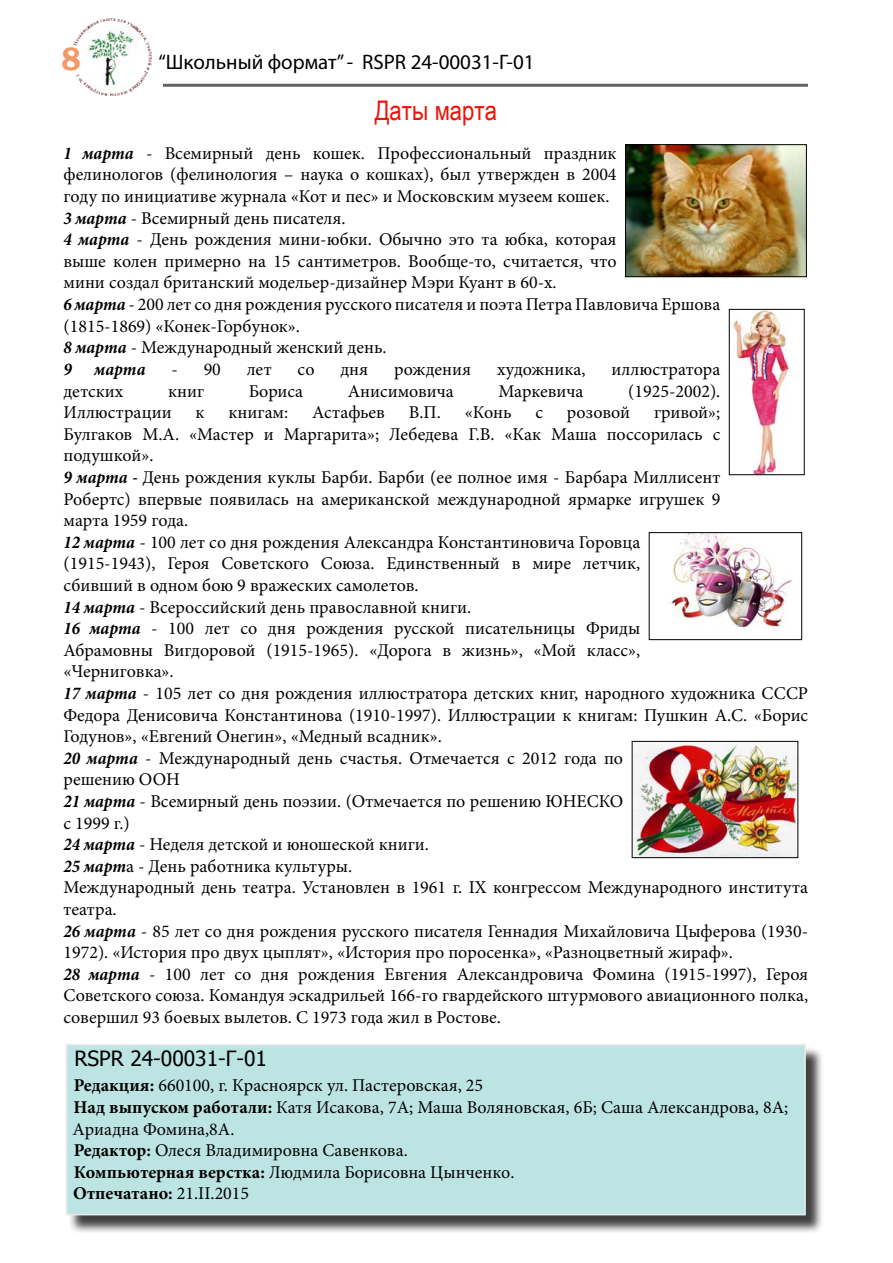
<style>
.page{position:relative;width:893px;height:1263px;background:#fff}
.page>*{position:absolute;margin:0;border:0;box-sizing:border-box;transform-origin:0 0}
.t1{font:600 33px "Franklin Gothic";color:#f79767}
.t2{font:27px "Arial Narrow";color:#f01208}
.t3{font:21px "Myriad Pro";color:#000}
.t4{font:21px "Tahoma";color:#000}
.t5{font:18px/21.6px "Minion Pro";color:#000}
.s1{font-weight:700;font-style:italic;font-stretch:condensed}
.s2{font-weight:700}
</style>
<div class="page">
<img style="left:74px;top:18px;width:78px;height:78px">
<hr style="left:163px;top:84px;width:645px;height:3px;background:#616367">
<div style="left:68px;top:1046px;width:757px;height:188px;background:#000;opacity:.75"></div>
<div style="left:66px;top:1044px;width:740px;height:171px;background:#bce4e3;border:2px solid #eaeaea"></div>
<img style="left:733px;top:311px;width:57px;height:162px">
<div style="left:729px;top:309px;width:76px;height:166px;border:1px solid #000"></div>
<img style="left:627px;top:146px;width:178px;height:129px">
<div style="left:625px;top:144px;width:182px;height:133px;border:1px solid #000"></div>
<img style="left:671px;top:534px;width:121px;height:94px">
<div style="left:649px;top:532px;width:153px;height:108px;border:1px solid #000"></div>
<img style="left:634px;top:743px;width:162px;height:113px">
<div style="left:632px;top:741px;width:166px;height:117px;border:1px solid #000"></div>
<h1 class="t1" style="left:61px;top:39px;width:21px">8</h1>
<p class="t3" style="left:158px;top:49px;width:378px">“Школьный формат” - RSPR 24-00031-Г-01</p>
<h2 class="t2" style="left:375px;top:90px;width:124px">Даты марта</h2>
<p class="t5" style="left:64px;top:142px;width:658px"><span class="s1">1 марта</span> - Всемирный день кошек. Профессиональный праздник фелинологов (фелинология – наука о кошках), был утвержден в 2004<br>году по инициативе журнала «Кот и пес» и Московским музеем кошек.<br><span class="s1">3 марта</span> - Всемирный день писателя.<br><span class="s1">4 марта</span> - День рождения мини-юбки. Обычно это та юбка, которая<br>выше колен примерно на 15 сантиметров. Вообще-то, считается, что<br>мини создал британский модельер-дизайнер Мэри Куант в 60-х.<br><span class="s1">6 марта</span> - 200 лет со дня рождения русского писателя и поэта Петра Павловича Ершова (1815-1869) «Конек-Горбунок».<br><span class="s1">8 марта</span> - Международный женский день.<br><span class="s1">9 марта</span></p>
<p class="t5" style="left:171px;top:358px;width:51px">- 90</p>
<p class="t5" style="left:247px;top:358px;width:26px">лет</p>
<p class="t5" style="left:298px;top:358px;width:18px">со</p>
<p class="t5" style="left:340px;top:358px;width:29px">дня</p>
<p class="t5" style="left:394px;top:358px;width:79px">рождения</p>
<p class="t5" style="left:497px;top:358px;width:90px">художника,</p>
<p class="t5" style="left:611px;top:358px;width:110px">иллюстратора</p>
<p class="t5" style="left:64px;top:380px;width:61px">детских</p>
<p class="t5" style="left:168px;top:380px;width:37px">книг</p>
<p class="t5" style="left:249px;top:380px;width:56px">Бориса</p>
<p class="t5" style="left:348px;top:380px;width:107px">Анисимовича</p>
<p class="t5" style="left:499px;top:380px;width:86px">Маркевича</p>
<p class="t5" style="left:628px;top:380px;width:94px">(1925-2002).</p>
<p class="t5" style="left:64px;top:402px;width:110px">Иллюстрации</p>
<p class="t5" style="left:196px;top:402px;width:10px">к</p>
<p class="t5" style="left:229px;top:402px;width:61px">книгам:</p>
<p class="t5" style="left:312px;top:402px;width:74px">Астафьев</p>
<p class="t5" style="left:409px;top:402px;width:34px">В.П.</p>
<p class="t5" style="left:465px;top:402px;width:48px">«Конь</p>
<p class="t5" style="left:535px;top:402px;width:9px">с</p>
<p class="t5" style="left:567px;top:402px;width:65px">розовой</p>
<p class="t5" style="left:64px;top:402px;width:746px;text-indent:591px">гривой»;<br>Булгаков М.А. «Мастер и Маргарита»; Лебедева Г.В. «Как Маша поссорилась с подушкой».<br><span class="s1">9 марта -</span> День рождения куклы Барби. Барби (ее полное имя - Барбара Миллисент<br>Робертс) впервые появилась на американской международной ярмарке игрушек 9<br>марта 1959 года.<br><span class="s1">12 марта</span> - 100 лет со дня рождения Александра Константиновича Горовца<br>(1915-1943), Героя Советского Союза. Единственный в мире летчик,<br>сбивший в одном бою 9 вражеских самолетов.<br><span class="s1">14 марта</span> - Всероссийский день православной книги.<br><span class="s1">16 марта</span> - 100 лет со дня рождения русской писательницы Фриды<br>Абрамовны Вигдоровой (1915-1965). «Дорога в жизнь», «Мой класс»,<br>«Черниговка».<br><span class="s1">17 марта</span> - 105 лет со дня рождения иллюстратора детских книг, народного художника СССР Федора Денисовича Константинова (1910-1997). Иллюстрации к книгам: Пушкин А.С. «Борис Годунов», «Евгений Онегин», «Медный всадник».<br><span class="s1">20 марта</span> - Международный день счастья. Отмечается с 2012 года по<br>решению ООН<br><span class="s1">21 марта</span> - Всемирный день поэзии. (Отмечается по решению ЮНЕСКО<br>с 1999 г.)<br><span class="s1">24 марта</span> - Неделя детской и юношеской книги.<br><span class="s1">25 март</span>а - День работника культуры.<br>Международный день театра. Установлен в 1961 г. IX конгрессом Международного института театра.<br><span class="s1">26 марта</span> - 85 лет со дня рождения русского писателя Геннадия Михайловича Цыферова (1930- 1972). «История про двух цыплят», «История про поросенка», «Разноцветный жираф».<br><span class="s1">28 марта</span> - 100 лет со дня рождения Евгения Александровича Фомина (1915-1997), Героя Советского союза. Командуя эскадрильей 166-го гвардейского штурмового авиационного полка, совершил 93 боевых вылетов. С 1973 года жил в Ростове.</p>
<p class="t4" style="left:74px;top:1044px;width:194px">RSPR 24-00031-Г-01</p>
<p class="t5" style="left:73px;top:1075px;width:717px"><span class="s2">Редакция:</span> 660100, г. Красноярск ул. Пастеровская, 25<br><span class="s2">Над выпуском работали:</span> Катя Исакова, 7А; Маша Воляновская, 6Б; Саша Александрова, 8А; Ариадна Фомина,8А.<br><span class="s2">Редактор:</span> Олеся Владимировна Савенкова.<br><span class="s2">Компьютерная верстка:</span> Людмила Борисовна Цынченко.<br><span class="s2">Отпечатано:</span> 21.II.2015</p>
</div>
